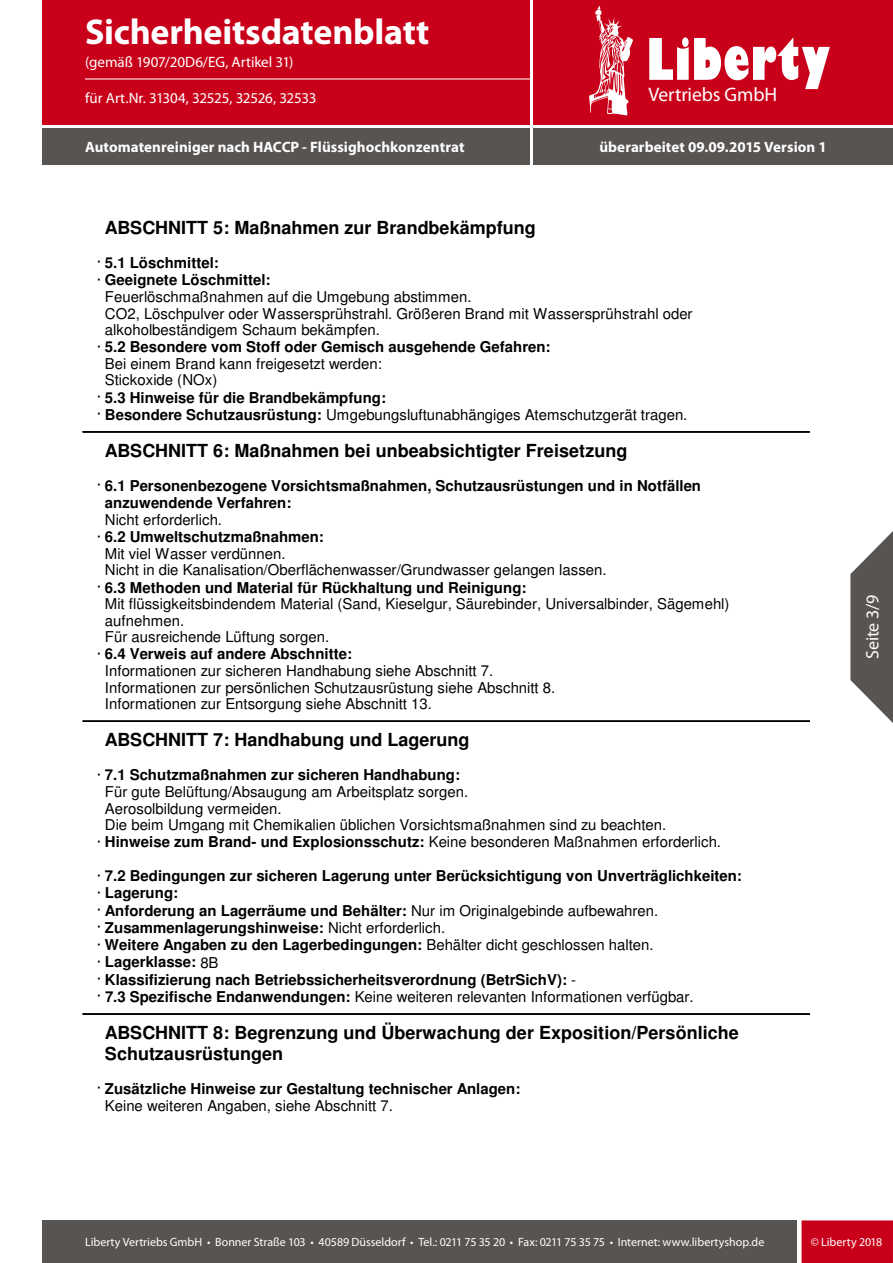
<style>
.page{position:relative;width:893px;height:1263px;background:#fff}
.page>*{position:absolute;margin:0;border:0;box-sizing:border-box;transform-origin:0 0}
.t1{font:700 36px "Myriad Pro";letter-spacing:-.005em;color:#fff}
.t2{font:19.65px "Myriad Pro";letter-spacing:-.005em;color:#fff}
.t3{font:700 18px/20.7px "Helvetica";color:#000}
.t4{font:18px "Myriad Pro";letter-spacing:-.01em;color:#fff}
.t5{font:700 15px/17.2px "Helvetica";color:#000}
.t6{font:15px "Helvetica";color:#000}
.t7{font:700 15px "Myriad Pro";letter-spacing:.005em;color:#fff}
.t8{font:15px "Myriad Pro";letter-spacing:-.005em;color:#fff}
.t9{font:12px "Myriad Pro";color:#fff}
.s1{font-weight:400}
.s2{font-weight:700}
</style>
<div class="page">
<svg style="left:850px;top:531px;width:43px;height:192px"></svg>
<div style="left:801px;top:1220px;width:92px;height:43px;background:#c90019"></div>
<div style="left:43px;top:1220px;width:754px;height:43px;background:#585452"></div>
<div style="left:533px;top:0;width:360px;height:124px;background:#c90019"></div>
<div style="left:43px;top:0;width:487px;height:124px;background:#c90019"></div>
<hr style="left:85px;top:79px;width:446px;height:1px;background:#fff">
<svg style="left:649px;top:37px;width:181px;height:52px"></svg>
<svg style="left:589px;top:6px;width:44px;height:109px"></svg>
<div style="left:533px;top:128px;width:360px;height:37px;background:#585452"></div>
<div style="left:43px;top:128px;width:487px;height:37px;background:#585452"></div>
<hr style="left:83px;top:431px;width:727px;height:1px;background:#000">
<hr style="left:83px;top:432px;width:727px;height:1px;background:#000">
<hr style="left:83px;top:721px;width:727px;height:1px;background:#000">
<hr style="left:83px;top:1013px;width:727px;height:1px;background:#000">
<hr style="left:83px;top:1014px;width:727px;height:1px;background:#000">
<h1 class="t1" style="left:85px;top:18px;width:346px">Sicherheitsdatenblatt</h1>
<p class="t8" style="left:85px;top:52px;width:210px">(gemäß 1907/20D6/EG, Artikel 31)</p>
<p class="t8" style="left:85px;top:88px;width:233px">für Art.Nr. 31304, 32525, 32526, 32533</p>
<h2 class="t2" style="left:648px;top:87px;width:130px">Vertriebs GmbH</h2>
<p class="t7" style="left:85px;top:141px;width:381px">Automatenreiniger nach HACCP - Flüssighochkonzentrat</p>
<p class="t7" style="left:599px;top:141px;width:229px">überarbeitet 09.09.2015 Version 1</p>
<p class="t3" style="left:105px;top:217px;width:432px">ABSCHNITT 5: Maßnahmen zur Brandbekämpfung</p>
<p class="t5" style="left:97px;top:254px;width:124px"><span class="s1">·</span> 5.1 Löschmittel:</p>
<p class="t5" style="left:97px;top:271px;width:175px"><span class="s1">·</span> Geeignete Löschmittel:</p>
<p class="t6" style="left:105px;top:288px;width:368px">Feuerlöschmaßnahmen auf die Umgebung abstimmen.</p>
<p class="t6" style="left:105px;top:305px;width:589px">CO2, Löschpulver oder Wassersprühstrahl. Größeren Brand mit Wassersprühstrahl oder</p>
<p class="t6" style="left:105px;top:321px;width:277px">alkoholbeständigem Schaum bekämpfen.</p>
<p class="t5" style="left:97px;top:338px;width:455px"><span class="s1">·</span> 5.2 Besondere vom Stoff oder Gemisch ausgehende Gefahren:</p>
<p class="t6" style="left:105px;top:355px;width:278px">Bei einem Brand kann freigesetzt werden:</p>
<p class="t6" style="left:105px;top:372px;width:114px">Stickoxide (NOx)</p>
<p class="t5" style="left:97px;top:389px;width:291px"><span class="s1">·</span> 5.3 Hinweise für die Brandbekämpfung:</p>
<p class="t6" style="left:97px;top:406px;width:592px">· <span class="s2">Besondere Schutzausrüstung:</span> Umgebungsluftunabhängiges Atemschutzgerät tragen.</p>
<p class="t3" style="left:105px;top:440px;width:524px">ABSCHNITT 6: Maßnahmen bei unbeabsichtigter Freisetzung</p>
<p class="t5" style="left:105px;top:477px;width:598px;text-indent:-8px"><span class="s1">·</span> 6.1 Personenbezogene Vorsichtsmaßnahmen, Schutzausrüstungen und in Notfällen anzuwendende Verfahren:</p>
<p class="t6" style="left:105px;top:511px;width:119px">Nicht erforderlich.</p>
<p class="t5" style="left:97px;top:528px;width:229px"><span class="s1">·</span> 6.2 Umweltschutzmaßnahmen:</p>
<p class="t6" style="left:105px;top:545px;width:182px">Mit viel Wasser verdünnen.</p>
<p class="t6" style="left:105px;top:562px;width:503px">Nicht in die Kanalisation/Oberflächenwasser/Grundwasser gelangen lassen.</p>
<p class="t5" style="left:97px;top:579px;width:431px"><span class="s1">·</span> 6.3 Methoden und Material für Rückhaltung und Reinigung:</p>
<p class="t6" style="left:105px;top:595px;width:626px">Mit flüssigkeitsbindendem Material (Sand, Kieselgur, Säurebinder, Universalbinder, Sägemehl)</p>
<p class="t6" style="left:105px;top:612px;width:81px">aufnehmen.</p>
<p class="t6" style="left:105px;top:629px;width:226px">Für ausreichende Lüftung sorgen.</p>
<p class="t5" style="left:97px;top:645px;width:257px"><span class="s1">·</span> 6.4 Verweis auf andere Abschnitte:</p>
<p class="t6" style="left:105px;top:662px;width:390px">Informationen zur sicheren Handhabung siehe Abschnitt 7.</p>
<p class="t6" style="left:105px;top:679px;width:452px">Informationen zur persönlichen Schutzausrüstung siehe Abschnitt 8.</p>
<p class="t6" style="left:105px;top:696px;width:328px">Informationen zur Entsorgung siehe Abschnitt 13.</p>
<p class="t3" style="left:105px;top:729px;width:366px">ABSCHNITT 7: Handhabung und Lagerung</p>
<p class="t5" style="left:97px;top:766px;width:365px"><span class="s1">·</span> 7.1 Schutzmaßnahmen zur sicheren Handhabung:</p>
<p class="t6" style="left:105px;top:783px;width:365px">Für gute Belüftung/Absaugung am Arbeitsplatz sorgen.</p>
<p class="t6" style="left:105px;top:800px;width:178px">Aerosolbildung vermeiden.</p>
<p class="t6" style="left:105px;top:816px;width:563px">Die beim Umgang mit Chemikalien üblichen Vorsichtsmaßnahmen sind zu beachten.</p>
<p class="t6" style="left:97px;top:834px;width:626px">· <span class="s2">Hinweise zum Brand- und Explosionsschutz:</span> Keine besonderen Maßnahmen erforderlich.</p>
<p class="t5" style="left:97px;top:867px;width:647px"><span class="s1">·</span> 7.2 Bedingungen zur sicheren Lagerung unter Berücksichtigung von Unverträglichkeiten: <span class="s1">·</span> Lagerung:<br><span class="s1">·</span> Anforderung an Lagerräume und Behälter: <span class="s1">Nur im Originalgebinde aufbewahren.<br>·</span> Zusammenlagerungshinweise: <span class="s1">Nicht erforderlich.<br>·</span> Weitere Angaben zu den Lagerbedingungen: <span class="s1">Behälter dicht geschlossen halten.<br>·</span> Lagerklasse: <span class="s1">8B<br>·</span> Klassifizierung nach Betriebssicherheitsverordnung (BetrSichV): <span class="s1">-<br>·</span> 7.3 Spezifische Endanwendungen: <span class="s1">Keine weiteren relevanten Informationen verfügbar.</span></p>
<p class="t3" style="left:105px;top:1022px;width:635px">ABSCHNITT 8: Begrenzung und Überwachung der Exposition/Persönliche<br>Schutzausrüstungen</p>
<p class="t5" style="left:105px;top:1080px;width:417px;line-height:16.8px;text-indent:-8px"><span class="s1">·</span> Zusätzliche Hinweise zur Gestaltung technischer Anlagen:<br><span class="s1">Keine weiteren Angaben, siehe Abschnitt 7.</span></p>
<p class="t4" style="left:861px;top:659px;width:65px;rotate:-90deg">Seite 3/9</p>
<p class="t9" style="left:85px;top:1235px;width:681px">Liberty Vertriebs GmbH • Bonner Straße 103 • 40589 Düsseldorf • Tel.: 0211 75 35 20 • Fax: 0211 75 35 75 • Internet: www.libertyshop.de</p>
<p class="t9" style="left:811px;top:1238px;width:73px">© Liberty 2018</p>
</div>
